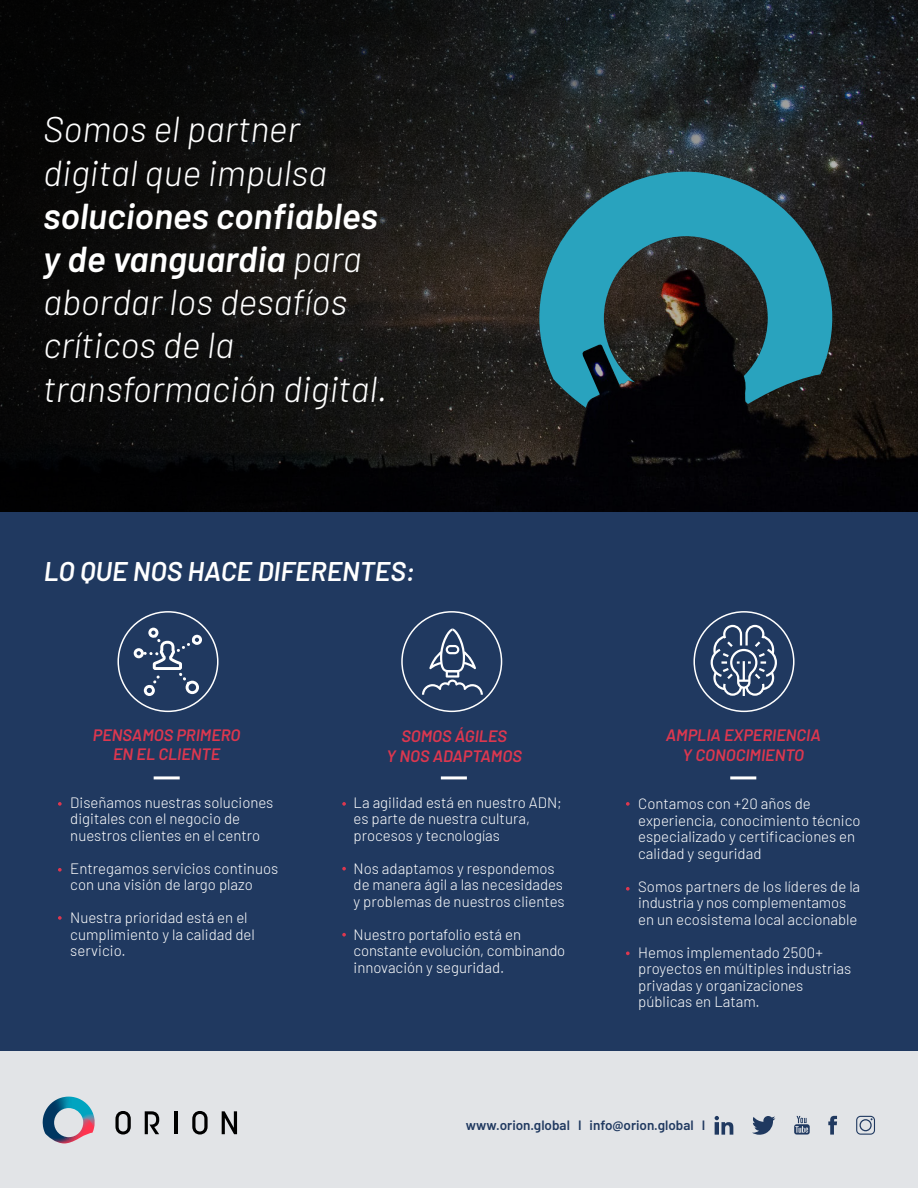
<style>
.page{position:relative;width:918px;height:1188px;background:#fff}
.page>*{position:absolute;margin:0;border:0;box-sizing:border-box;transform-origin:0 0}
.t1{font:italic 300 36px/43.2px "Barlow";color:#fff}
.t2{font:italic 600 27px "Barlow";color:#fff}
.t3{font:italic 600 16.5px/19.5px "Barlow";color:#dc374f;text-align:center}
.t4{font:300 15px/16.5px "Barlow";color:#fff}
.t5{font:600 13.5px "Barlow";color:#203960}
.s1{font-weight:600}
</style>
<div class="page">
<div style="left:0;top:5px;width:918px;height:1057px;background:#203960"></div>
<svg style="left:0;top:0;width:918px;height:511px;background:#131313"></svg>
<svg style="left:539px;top:172px;width:293px;height:236px;background:#245a66"></svg>
<div style="left:0;top:1051px;width:918px;height:137px;background:#e2e4e7"></div>
<svg style="left:43px;top:1097px;width:52px;height:46px"></svg>
<svg style="left:115px;top:1111px;width:16px;height:24px"></svg>
<svg style="left:145px;top:1111px;width:14px;height:23px"></svg>
<hr style="left:174px;top:1111px;width:3px;height:23px;background:#000">
<svg style="left:192px;top:1111px;width:16px;height:24px"></svg>
<svg style="left:222px;top:1111px;width:15px;height:23px"></svg>
<svg style="left:626px;top:802px;width:4px;height:4px"></svg>
<svg style="left:626px;top:887px;width:4px;height:4px"></svg>
<svg style="left:626px;top:952px;width:4px;height:3px"></svg>
<svg style="left:342px;top:802px;width:4px;height:4px"></svg>
<svg style="left:342px;top:867px;width:4px;height:4px"></svg>
<svg style="left:342px;top:933px;width:4px;height:4px"></svg>
<svg style="left:58px;top:802px;width:4px;height:4px"></svg>
<svg style="left:58px;top:868px;width:4px;height:4px"></svg>
<svg style="left:58px;top:916px;width:4px;height:4px"></svg>
<svg style="left:422px;top:629px;width:61px;height:66px"></svg>
<svg style="left:134px;top:628px;width:68px;height:68px"></svg>
<svg style="left:709px;top:624px;width:69px;height:73px"></svg>
<div style="left:117px;top:611px;width:102px;height:101px;border:2px solid #fff;border-radius:50%"></div>
<div style="left:401px;top:611px;width:101px;height:101px;border:2px solid #fff;border-radius:50%"></div>
<div style="left:693px;top:611px;width:102px;height:101px;border:2px solid #fff;border-radius:50%"></div>
<hr style="left:154px;top:776px;width:26px;height:3px;background:#fff">
<hr style="left:441px;top:776px;width:26px;height:3px;background:#fff">
<hr style="left:730px;top:776px;width:26px;height:3px;background:#fff">
<svg style="left:828px;top:1116px;width:9px;height:19px"></svg>
<svg style="left:715px;top:1116px;width:18px;height:19px"></svg>
<svg style="left:752px;top:1116px;width:23px;height:19px"></svg>
<svg style="left:856px;top:1116px;width:19px;height:19px"></svg>
<svg style="left:794px;top:1116px;width:16px;height:19px"></svg>
<h1 class="t1" style="left:43px;top:105px;width:285px">Somos el partner digital que impulsa</h1>
<h1 class="t1" style="left:43px;top:192px;width:345px"><span class="s1">soluciones confiables y de vanguardia</span> para abordar los desafíos críticos de la transformación digital.</h1>
<h2 class="t2" style="left:44px;top:552px;width:373px">LO QUE NOS HACE DIFERENTES:</h2>
<p class="t3" style="left:93px;top:724px;width:149px">PENSAMOS PRIMERO<br>EN EL CLIENTE</p>
<p class="t3" style="left:387px;top:725px;width:137px">SOMOS ÁGILES<br>Y NOS ADAPTAMOS</p>
<p class="t3" style="left:666px;top:724px;width:156px">AMPLIA EXPERIENCIA<br>Y CONOCIMIENTO</p>
<p class="t4" style="left:638px;top:795px;width:224px">Contamos con +20 años de experiencia, conocimiento técnico especializado y certificaciones en calidad y seguridad</p>
<p class="t4" style="left:638px;top:877px;width:223px">Somos partners de los líderes de la industria y nos complementamos en un ecosistema local accionable</p>
<p class="t4" style="left:638px;top:943px;width:215px">Hemos implementado 2500+ proyectos en múltiples industrias privadas y organizaciones públicas en Latam.</p>
<p class="t4" style="left:354px;top:793px;width:210px">La agilidad está en nuestro ADN; es parte de nuestra cultura, procesos y tecnologías</p>
<p class="t4" style="left:354px;top:859px;width:213px">Nos adaptamos y respondemos de manera ágil a las necesidades y problemas de nuestros clientes</p>
<p class="t4" style="left:354px;top:925px;width:213px">Nuestro portafolio está en constante evolución, combinando innovación y seguridad.</p>
<p class="t4" style="left:70px;top:793px;width:205px">Diseñamos nuestras soluciones digitales con el negocio de nuestros clientes en el centro</p>
<p class="t4" style="left:70px;top:859px;width:209px">Entregamos servicios continuos con una visión de largo plazo</p>
<p class="t4" style="left:70px;top:908px;width:186px">Nuestra prioridad está en el cumplimiento y la calidad del servicio.</p>
<p class="t5" style="left:466px;top:1116px;width:241px">www.orion.global I info@orion.global I</p>
</div>
